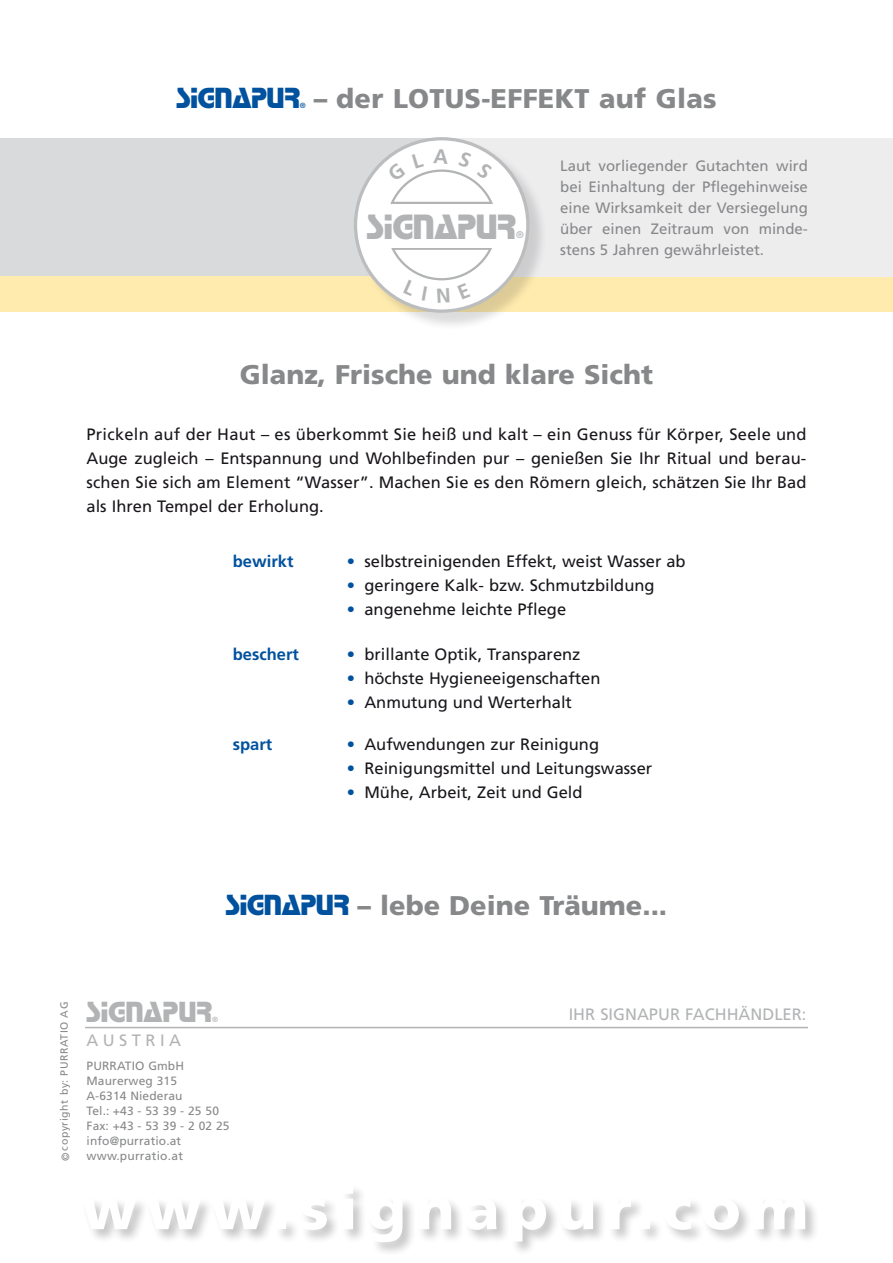
<style>
.page{position:relative;width:893px;height:1263px;background:#fff}
.page>*{position:absolute;margin:0;border:0;box-sizing:border-box;transform-origin:0 0}
.t1{font:900 58.5px "Frutiger";letter-spacing:.16em;color:#fff}
.t2{font:32.55px "Stop";color:#b1b3b4}
.t3{font:900 27px "Frutiger";color:#87888a}
.t4{font:27px "Stop";color:#00519e}
.t5{font:27px "Stop";letter-spacing:.01em;color:#b1b3b4}
.t6{font:16.5px/24px "Frutiger";color:#1a171c;text-align:justify}
.t7{font:16.5px "Frutiger";letter-spacing:.165em;color:#b1b3b4}
.t8{font:700 16.5px "Frutiger";color:#00519e}
.t9{font:16.5px "Frutiger";letter-spacing:.27em;color:#b1b3b4}
.t10{font:15px/21px "Frutiger";color:#87888a;text-align:justify}
.t11{font:12px "Frutiger";letter-spacing:.01em;color:#87888a}
.t12{font:10.5px "Frutiger";letter-spacing:.05em;color:#87888a}
.t13{font:9.75px "Frutiger";color:#b1b3b4}
.t14{font:7.5px "Frutiger";color:#00519e}
.t15{font:7.5px "Frutiger";color:#b1b3b4}
.s1{color:#00519e}
.s2{font-family:"Stop";font-weight:400;color:#00519e}
</style>
<div class="page">
<div style="left:0;top:275px;width:893px;height:36px;background:#ffebad"></div>
<div style="left:444px;top:138px;width:449px;height:138px;background:#ededee"></div>
<div style="left:0;top:138px;width:442px;height:137px;background:#d9dadb"></div>
<div style="left:356px;top:139px;width:192px;height:192px;background:#1a171c;opacity:.15"></div>
<div style="left:355px;top:139px;width:173px;height:172px;background:#fff;border-radius:50%"></div>
<hr style="left:392px;top:202px;width:99px;height:2px;background:#b1b3b4">
<hr style="left:392px;top:248px;width:99px;height:2px;background:#b1b3b4">
<hr style="left:85px;top:1027px;width:723px;height:1px;background:#b1b3b4">
<div style="left:80px;top:1184px;width:739px;height:73px;background:#1a171c;opacity:.25"></div>
<svg style="left:458px;top:151px;width:35px;height:28px"></svg>
<p class="t4" style="left:176px;top:81px;width:125px">SIGNAPUR</p>
<p class="t14" style="left:300px;top:101px;width:7px">®</p>
<p class="t3" style="left:314px;top:82px;width:134px">– der LOTUS</p>
<p class="t3" style="left:481px;top:82px;width:237px">-EFFEKT auf Glas</p>
<p class="t2" style="left:367px;top:206px;width:151px">SIGNAPUR</p>
<p class="t13" style="left:516px;top:229px;width:9px">®</p>
<p class="t10" style="left:560px;top:155px;width:249px">Laut vorliegender Gutachten wird bei Einhaltung der Pflegehinweise eine Wirksamkeit der Versiegelung über einen Zeitraum von minde&shy;stens 5 Jahren gewährleistet.</p>
<p class="t3" style="left:240px;top:358px;width:415px">Glanz, Frische und klare Sicht</p>
<p class="t6" style="left:87px;top:422px;width:721px">Prickeln auf der Haut – es überkommt Sie heiß und kalt – ein Genuss für Körper, Seele und Auge zugleich – Entspannung und Wohlbefinden pur – genießen Sie Ihr Ritual und berau&shy;schen Sie sich am Element “Wasser”. Machen Sie es den Römern gleich, schätzen Sie Ihr Bad als Ihren Tempel der Erholung.</p>
<p class="t8" style="left:233px;top:552px;width:62px">bewirkt</p>
<p class="t6" style="left:347px;top:549px;width:340px"><span class="s1">•</span> selbstreinigenden Effekt, weist Wasser ab</p>
<p class="t6" style="left:347px;top:573px;width:309px"><span class="s1">•</span> geringere Kalk- bzw. Schmutzbildung</p>
<p class="t6" style="left:347px;top:597px;width:221px"><span class="s1">•</span> angenehme leichte Pflege</p>
<p class="t8" style="left:233px;top:645px;width:67px">beschert</p>
<p class="t6" style="left:347px;top:642px;width:235px"><span class="s1">•</span> brillante Optik, Transparenz</p>
<p class="t6" style="left:347px;top:666px;width:255px"><span class="s1">•</span> höchste Hygieneeigenschaften</p>
<p class="t6" style="left:347px;top:690px;width:227px"><span class="s1">•</span> Anmutung und Werterhalt</p>
<p class="t8" style="left:233px;top:735px;width:41px">spart</p>
<p class="t6" style="left:347px;top:732px;width:254px"><span class="s1">•</span> Aufwendungen zur Reinigung</p>
<p class="t6" style="left:347px;top:756px;width:307px"><span class="s1">•</span> Reinigungsmittel und Leitungswasser</p>
<p class="t6" style="left:347px;top:780px;width:237px"><span class="s1">•</span> Mühe, Arbeit, Zeit und Geld</p>
<p class="t3" style="left:226px;top:889px;width:443px"><span class="s2">SIGNAPUR</span> – lebe Deine Träume...</p>
<p class="t12" style="left:58px;top:1161px;width:161px;rotate:-90deg">© copyright by: PURRATIO AG</p>
<p class="t5" style="left:87px;top:995px;width:127px">SIGNAPUR</p>
<p class="t15" style="left:212px;top:1015px;width:7px">®</p>
<p class="t9" style="left:87px;top:1031px;width:96px">AUSTRIA</p>
<p class="t11" style="left:87px;top:1058px;width:99px">PURRATIO GmbH</p>
<p class="t11" style="left:87px;top:1073px;width:92px">Maurerweg 315</p>
<p class="t11" style="left:87px;top:1088px;width:98px">A-6314 Niederau</p>
<p class="t11" style="left:87px;top:1103px;width:134px">Tel.: +43 - 53 39 - 25 50</p>
<p class="t11" style="left:87px;top:1118px;width:145px">Fax: +43 - 53 39 - 2 02 25</p>
<p class="t11" style="left:87px;top:1133px;width:96px">info@purratio.at</p>
<p class="t11" style="left:87px;top:1148px;width:98px">www.purratio.at</p>
<p class="t7" style="left:569px;top:1004px;width:51px">Ihr Signapur</p>
<p class="t7" style="left:685px;top:1004px;width:123px">Fachhändler:</p>
<p class="t1" style="left:82px;top:1173px;width:728px">www.signapur.com</p>
</div>
